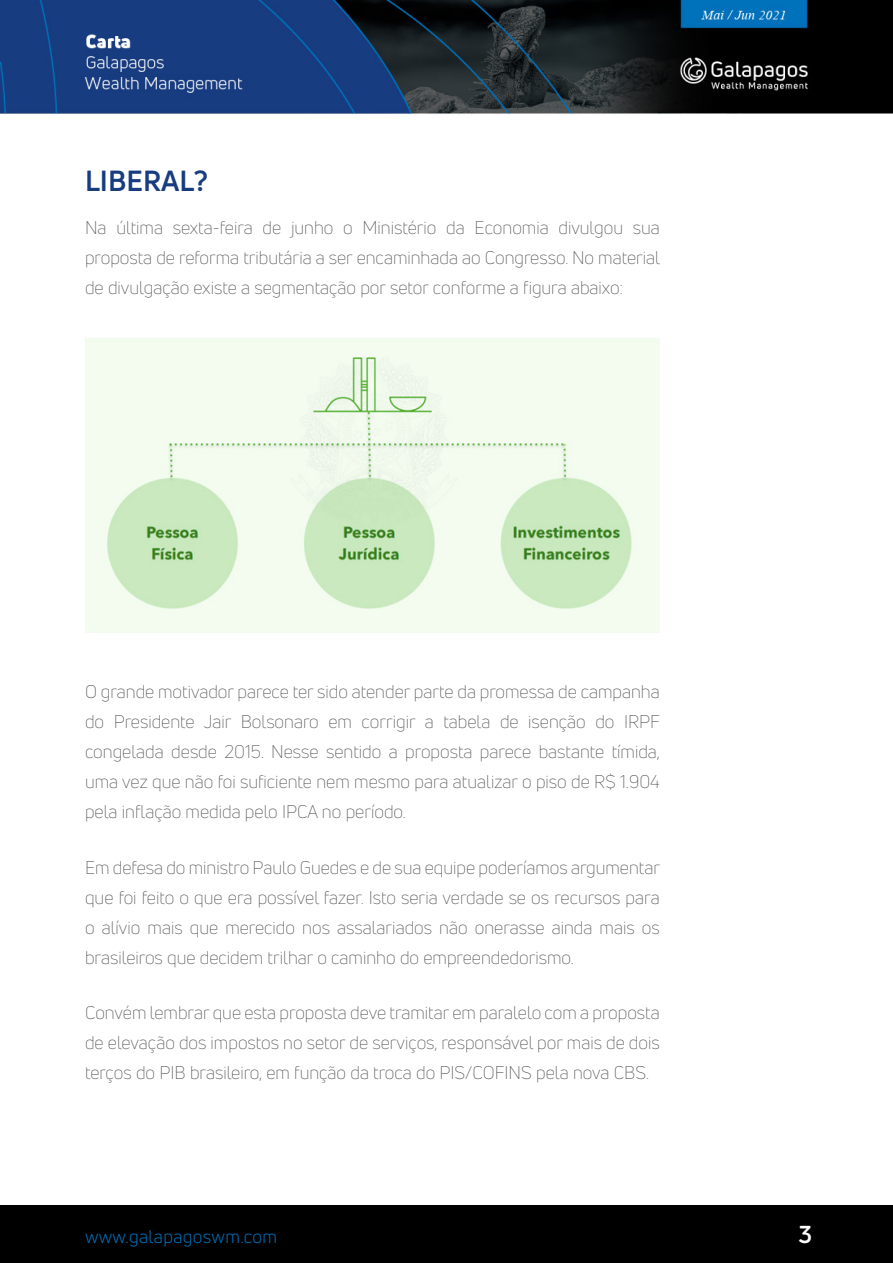
<style>
.page{position:relative;width:893px;height:1263px;background:#fff}
.page>*{position:absolute;margin:0;border:0;box-sizing:border-box;transform-origin:0 0}
.Título{font:700 28.5px "Uni Neue";color:#173d80}
.t1{font:700 24px "Uni Neue";color:#fff}
.Texto{font:300 18px/30px "Uni Neue";color:#4d4d4d;text-align:justify}
.t2{font:18px "Uni Neue";letter-spacing:.02em;color:#0071bb}
</style>
<div class="page">
<img style="left:0;top:0;width:893px;height:633px">
<div style="left:0;top:1205px;width:893px;height:58px;background:#000"></div>
<img style="left:85px;top:337px;width:574px;height:296px">
<p class="Título" style="left:85px;top:163px;width:124px">LIBERAL?</p>
<p class="Texto" style="left:85px;top:213px;width:577px">Na última sexta-feira de junho o Ministério da Economia divulgou sua proposta de reforma tributária a ser encaminhada ao Congresso. No material de divulgação existe a segmentação por setor conforme a figura abaixo:</p>
<p class="Texto" style="left:85px;top:676px;width:577px">O grande motivador parece ter sido atender parte da promessa de campanha do Presidente Jair Bolsonaro em corrigir a tabela de isenção do IRPF congelada desde 2015. Nesse sentido a proposta parece bastante tímida, uma vez que não foi suficiente nem mesmo para atualizar o piso de R$ 1.904 pela inflação medida pelo IPCA no período.</p>
<p class="Texto" style="left:85px;top:852px;width:577px">Em defesa do ministro Paulo Guedes e de sua equipe poderíamos argumentar que foi feito o que era possível fazer. Isto seria verdade se os recursos para o alívio mais que merecido nos assalariados não onerasse ainda mais os brasileiros que decidem trilhar o caminho do empreendedorismo.</p>
<p class="Texto" style="left:85px;top:997px;width:576px">Convém lembrar que esta proposta deve tramitar em paralelo com a proposta de elevação dos impostos no setor de serviços, responsável por mais de dois terços do PIB brasileiro, em função da troca do PIS/COFINS pela nova CBS.</p>
<p class="t2" style="left:85px;top:1226px;width:194px">www.galapagoswm.com</p>
<h2 class="t1" style="left:798px;top:1219px;width:15px">3</h2>
</div>
